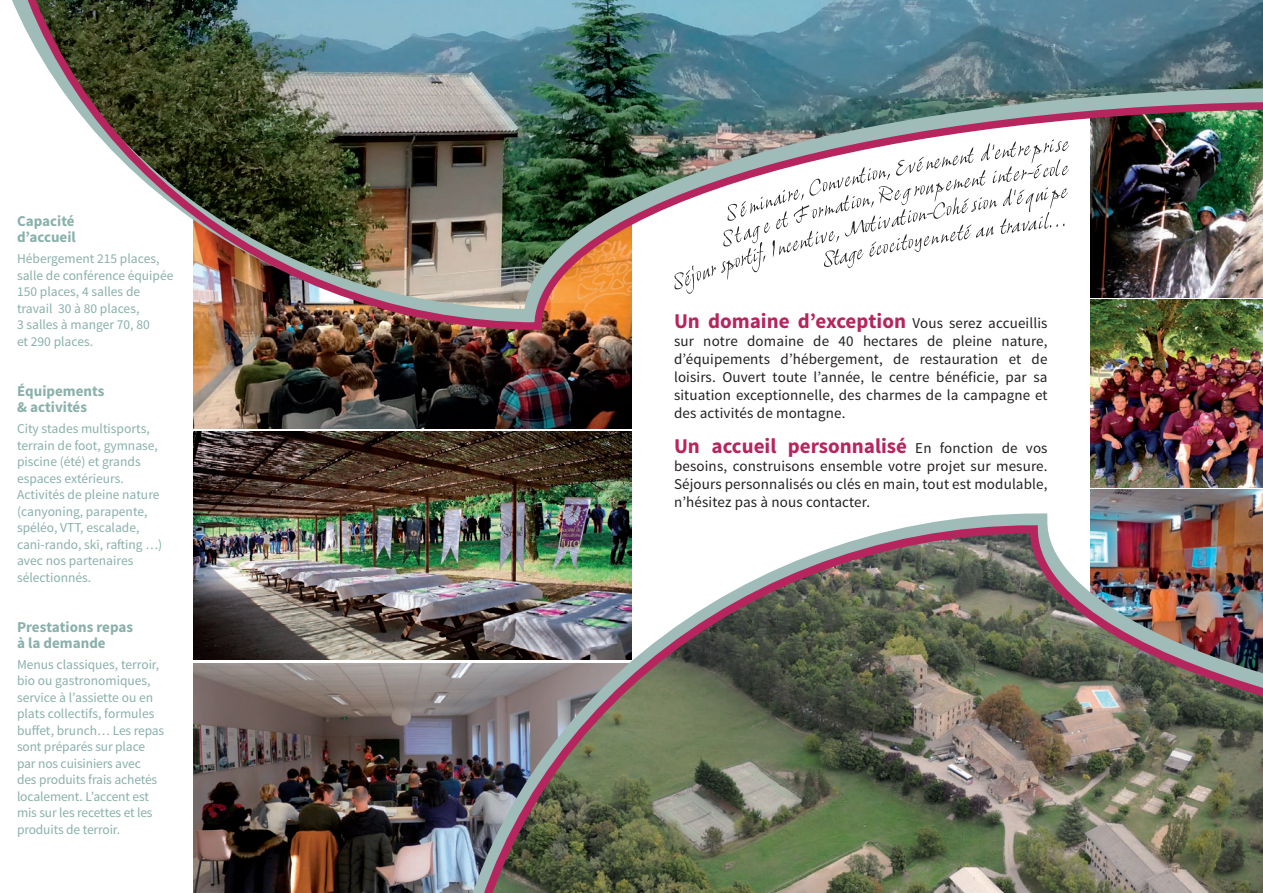
<style>
.page{position:relative;width:1263px;height:893px;background:#fff}
.page>*{position:absolute;margin:0;border:0;box-sizing:border-box;transform-origin:0 0}
.t1{font:700 21px "Source Sans Pro";color:#b6255e}
.t2{font:15px/18px "Source Sans Pro";letter-spacing:.01em;color:#231f20;text-align:justify}
.t3{font:700 15px/16.5px "Source Sans Pro";color:#89b0aa}
.t4{font:13.5px/16.5px "Source Sans Pro";color:#89b0aa}
.s1{font-weight:400;font-size:15px;color:#231f20}
</style>
<div class="page">
<img style="left:1090px;top:490px;width:173px;height:15px">
<img style="left:1090px;top:334px;width:173px;height:154px">
<img style="left:193px;top:334px;width:438px;height:95px">
<img style="left:193px;top:432px;width:438px;height:228px">
<img style="left:193px;top:663px;width:245px;height:230px">
<img style="left:438px;top:505px;width:825px;height:388px">
<img style="left:452px;top:521px;width:811px;height:372px">
<img style="left:12px;top:0;width:1251px;height:334px">
<svg style="left:674px;top:139px;width:395px;height:155px"></svg>
<p class="t3" style="left:17px;top:213px;width:60px">Capacité d’accueil</p>
<p class="t4" style="left:17px;top:251px;width:158px">Hébergement 215 places, salle de conférence équipée<br>150 places, 4 salles de travail 30 à 80 places,<br>3 salles à manger 70, 80<br>et 290 places.</p>
<p class="t3" style="left:17px;top:383px;width:89px">Équipements &amp; activités</p>
<p class="t4" style="left:17px;top:420px;width:147px">City stades multisports, terrain de foot, gymnase, piscine (été) et grands espaces extérieurs.<br>Activités de pleine nature (canyoning, parapente, spéléo, VTT, escalade, cani-rando, ski, rafting …) avec nos partenaires sélectionnés.</p>
<p class="t3" style="left:17px;top:619px;width:118px">Prestations repas à la demande</p>
<p class="t4" style="left:17px;top:656px;width:149px">Menus classiques, terroir, bio ou gastronomiques, service à l’assiette ou en plats collectifs, formules buffet, brunch… Les repas sont préparés sur place par nos cuisiniers avec<br>des produits frais achetés localement. L’accent est mis sur les recettes et les produits de terroir.</p>
<p class="t1" style="left:674px;top:308px;width:375px">Un domaine d’exception <span class="s1">Vous serez accueillis</span></p>
<p class="t2" style="left:674px;top:333px;width:375px">sur notre domaine de 40 hectares de pleine nature, d’équipements d’hébergement, de restauration et de loisirs. Ouvert toute l’année, le centre bénéficie, par sa situation exceptionnelle, des charmes de la campagne et des activités de montagne.</p>
<p class="t1" style="left:674px;top:433px;width:375px">Un accueil personnalisé <span class="s1">En fonction de vos</span></p>
<p class="t2" style="left:674px;top:458px;width:375px">besoins, construisons ensemble votre projet sur mesure.<br>Séjours personnalisés ou clés en main, tout est modulable, n’hésitez pas à nous contacter.</p>
</div>
